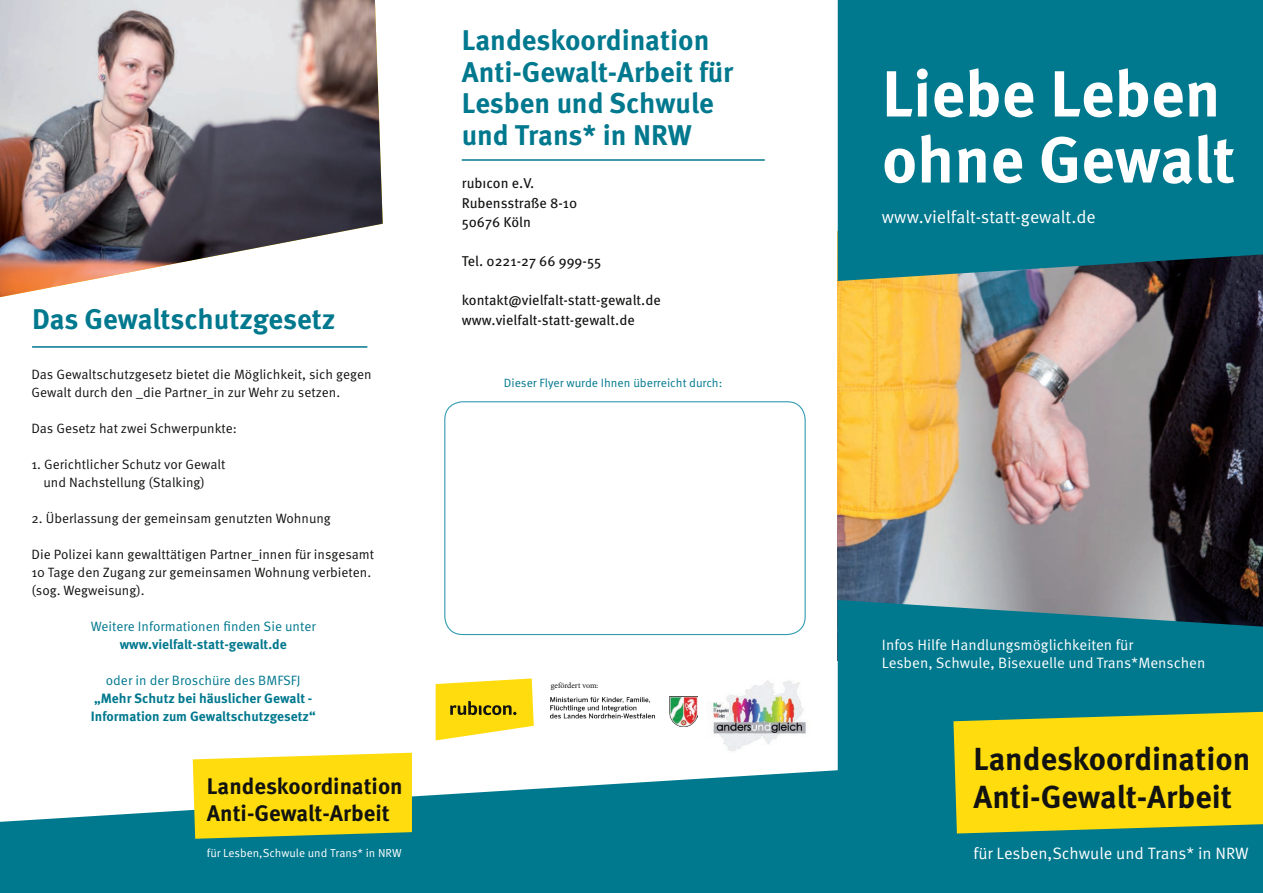
<style>
.page{position:relative;width:1263px;height:893px;background:#fff}
.page>*{position:absolute;margin:0;border:0;box-sizing:border-box;transform-origin:0 0}
.t1{font:700 65.1px/66px "Meta OT";color:#fff}
.t2{font:700 31.8px/38.2px "Meta OT";color:#121311}
.t3{font:700 28.5px/31.5px "Meta OT";color:#00788e}
.t4{font:700 22.5px/27px "Meta OT";color:#121311}
.t5{font:17.7px "Meta OT Norm";color:#fff}
.t6{font:16.5px "Meta OT Norm";color:#fff}
.t7{font:15px/18px "Meta OT Norm";color:#fff}
.t8{font:14.25px/19.5px "Meta OT";color:#121311}
.t9{font:13.5px/18px "Meta OT Norm";color:#121311}
.t10{font:700 13.5px/18px "Meta OT";color:#00788e}
.t11{font:13.5px "Meta OT Norm";color:#00788e}
.t12{font:12px "Meta OT Norm";color:#00788e}
.t13{font:11.7px "Meta OT Norm";color:#fff}
.t14{font:8.1px "Minion Pro";letter-spacing:-.01em;color:#121311}
</style>
<div class="page">
<img style="left:838px;top:281px;width:425px;height:319px">
<div style="left:838px;top:0;width:425px;height:281px;background:#00788e"></div>
<img style="left:0;top:0;width:383px;height:297px">
<svg style="left:0;top:770px;width:838px;height:123px;fill:#00788e"></svg>
<hr style="left:32px;top:346px;width:335px;height:2px;background:#00788e">
<div style="left:838px;top:600px;width:425px;height:293px;background:#00788e"></div>
<img style="left:710px;top:680px;width:96px;height:71px">
<svg style="left:953px;top:712px;width:310px;height:121px"></svg>
<svg style="left:193px;top:753px;width:219px;height:86px"></svg>
<hr style="left:462px;top:159px;width:303px;height:2px;background:#00788e">
<div style="left:444px;top:401px;width:362px;height:234px;border:1px solid #329cb1;border-radius:18px"></div>
<svg style="left:436px;top:678px;width:98px;height:62px"></svg>
<img style="left:551px;top:696px;width:147px;height:30px">
<h3 class="t3" style="left:462px;top:25px;width:273px">Landeskoordination<br>Anti-Gewalt-Arbeit für<br>Lesben und Schwule und Trans* in NRW</h3>
<p class="t8" style="left:462px;top:174px;width:117px">rubıcon e.V.<br>Rubensstraße 8-10<br>50676 Köln</p>
<p class="t8" style="left:462px;top:252px;width:141px">Tel. 0221-27 66 999-55</p>
<p class="t8" style="left:462px;top:291px;width:201px">kontakt@vielfalt-statt-gewalt.de</p>
<h3 class="t3" style="left:32px;top:303px;width:305px">Das Gewaltschutzgesetz</h3>
<p class="t8" style="left:462px;top:310px;width:175px">www.vielfalt-statt-gewalt.de</p>
<p class="t9" style="left:31px;top:365px;width:342px">Das Gewaltschutzgesetz bietet die Möglichkeit, sich gegen<br>Gewalt durch den _die Partner_in zur Wehr zu setzen.</p>
<p class="t9" style="left:31px;top:419px;width:207px">Das Gesetz hat zwei Schwerpunkte:</p>
<p class="t9" style="left:43px;top:455px;width:183px;text-indent:-12px">1. Gerichtlicher Schutz vor Gewalt und Nachstellung (Stalking)</p>
<p class="t9" style="left:31px;top:509px;width:301px">2. Überlassung der gemeinsam genutzten Wohnung</p>
<p class="t9" style="left:31px;top:545px;width:344px">Die Polizei kann gewalttätigen Partner_innen für insgesamt<br>10 Tage den Zugang zur gemeinsamen Wohnung verbieten. (sog. Wegweisung).</p>
<p class="t11" style="left:91px;top:618px;width:226px">Weitere Informationen finden Sie unter</p>
<p class="t10" style="left:120px;top:635px;width:169px">www.vielfalt-statt-gewalt.de</p>
<p class="t11" style="left:106px;top:672px;width:196px">oder in der Broschüre des BMFSFJ</p>
<p class="t10" style="left:91px;top:689px;width:226px">„Mehr Schutz bei häuslicher Gewalt -<br>Information zum Gewaltschutzgesetz“</p>
<p class="t12" style="left:504px;top:376px;width:220px">Dieser Flyer wurde Ihnen überreicht durch:</p>
<p class="t14" style="left:551px;top:680px;width:49px">gefördert vom:</p>
<h3 class="t4" style="left:207px;top:773px;width:197px">Landeskoordination<br>Anti-Gewalt-Arbeit</h3>
<p class="t13" style="left:207px;top:846px;width:196px">für Lesben,Schwule und Trans* in NRW</p>
<h1 class="t1" style="left:882px;top:62px;width:355px">Liebe Leben ohne Gewalt</h1>
<h3 class="t5" style="left:882px;top:206px;width:215px">www.vielfalt-statt-gewalt.de</h3>
<p class="t7" style="left:882px;top:635px;width:325px">Infos Hilfe Handlungsmöglichkeiten für<br>Lesben, Schwule, Bisexuelle und Trans*Menschen</p>
<h2 class="t2" style="left:973px;top:740px;width:278px">Landeskoordination<br>Anti-Gewalt-Arbeit</h2>
<p class="t6" style="left:973px;top:843px;width:277px">für Lesben,Schwule und Trans* in NRW</p>
</div>
